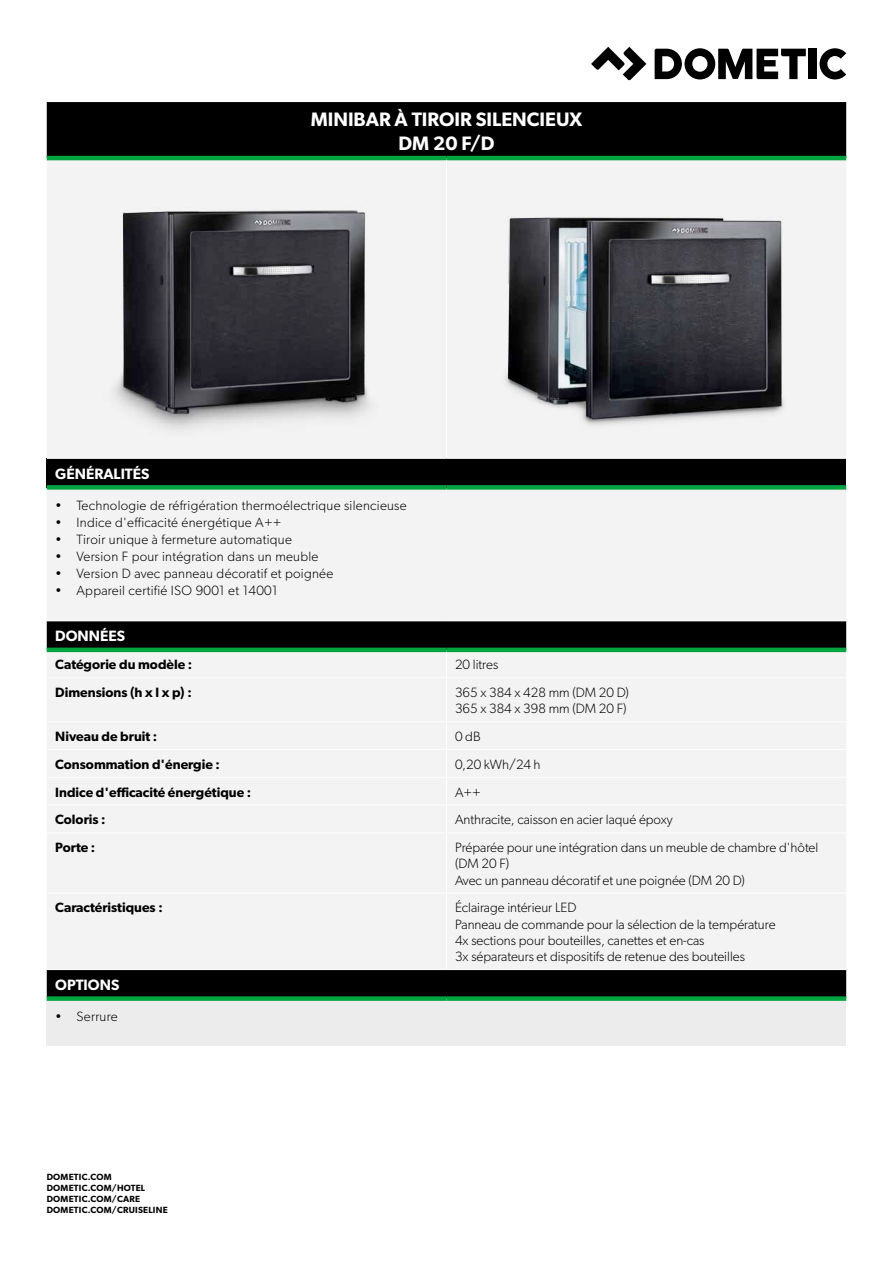
<style>
.page{position:relative;width:893px;height:1263px;background:#fff}
.page>*{position:absolute;margin:0;border:0;box-sizing:border-box;transform-origin:0 0}
.t1{font:600 19.5px/23.4px "Gibson";color:#fff;text-align:center}
.t2{font:600 15px "Gibson";color:#fff}
.t3{font:300 13.5px/16.2px "Gibson";color:#000}
.t4{font:300 13.5px "Gibson";letter-spacing:.02em;color:#000}
.t5{font:600 13.5px "Gibson";color:#000}
.t6{font:600 9px/10.8px "Gibson";letter-spacing:.025em;color:#000}
</style>
<div class="page">
<div style="left:47px;top:102px;width:799px;height:894px;background:#000"></div>
<div style="left:47px;top:160px;width:799px;height:809px;background:#f3f3f3"></div>
<div style="left:47px;top:458px;width:799px;height:29px;background:#000"></div>
<div style="left:47px;top:998px;width:799px;height:48px;background:#ececec"></div>
<hr style="left:47px;top:156px;width:399px;height:4px;background:#00a53f">
<hr style="left:446px;top:156px;width:400px;height:4px;background:#00a53f">
<hr style="left:446px;top:160px;width:1px;height:298px;background:#fff">
<svg style="left:446px;top:652px;width:1px;height:25px"></svg>
<hr style="left:47px;top:677px;width:399px;height:1px;background:#fff">
<hr style="left:446px;top:677px;width:400px;height:1px;background:#fff">
<hr style="left:446px;top:678px;width:1px;height:43px;background:#fff">
<hr style="left:47px;top:721px;width:399px;height:1px;background:#fff">
<hr style="left:446px;top:721px;width:400px;height:1px;background:#fff">
<hr style="left:47px;top:749px;width:399px;height:1px;background:#fff">
<hr style="left:446px;top:749px;width:400px;height:1px;background:#fff">
<hr style="left:47px;top:777px;width:399px;height:1px;background:#fff">
<hr style="left:446px;top:777px;width:400px;height:1px;background:#fff">
<hr style="left:47px;top:805px;width:399px;height:1px;background:#fff">
<hr style="left:446px;top:805px;width:400px;height:1px;background:#fff">
<svg style="left:446px;top:722px;width:1px;height:110px"></svg>
<hr style="left:47px;top:832px;width:399px;height:1px;background:#fff">
<hr style="left:446px;top:832px;width:400px;height:1px;background:#fff">
<hr style="left:446px;top:833px;width:1px;height:60px;background:#fff">
<hr style="left:47px;top:893px;width:399px;height:1px;background:#fff">
<hr style="left:446px;top:893px;width:400px;height:1px;background:#fff">
<hr style="left:446px;top:893px;width:1px;height:76px;background:#fff">
<div style="left:47px;top:485px;width:399px;height:5px;background:#00a53f"></div>
<div style="left:446px;top:485px;width:400px;height:5px;background:#00a53f"></div>
<hr style="left:47px;top:458px;width:399px;height:1px;background:#fff">
<hr style="left:446px;top:458px;width:400px;height:1px;background:#fff">
<hr style="left:47px;top:620px;width:399px;height:1px;background:#fff">
<hr style="left:446px;top:620px;width:400px;height:1px;background:#fff">
<hr style="left:47px;top:648px;width:399px;height:4px;background:#00a53f">
<hr style="left:446px;top:648px;width:400px;height:4px;background:#00a53f">
<hr style="left:47px;top:969px;width:399px;height:1px;background:#fff">
<hr style="left:446px;top:969px;width:400px;height:1px;background:#fff">
<div style="left:47px;top:996px;width:399px;height:5px;background:#00a53f"></div>
<div style="left:446px;top:996px;width:400px;height:5px;background:#00a53f"></div>
<img style="left:98px;top:160px;width:297px;height:298px">
<img style="left:497px;top:160px;width:298px;height:298px">
<div style="left:809px;top:49px;width:8px;height:30px;background:#000"></div>
<svg style="left:655px;top:48px;width:151px;height:31px"></svg>
<svg style="left:820px;top:48px;width:26px;height:31px"></svg>
<svg style="left:591px;top:47px;width:55px;height:33px"></svg>
<h1 class="t1" style="left:311px;top:107px;width:273px">MINIBAR À TIROIR SILENCIEUX<br>DM 20 F/D</h1>
<p class="t2" style="left:55px;top:465px;width:96px">GÉNÉRALITÉS</p>
<p class="t4" style="left:55px;top:497px;width:353px">• Technologie de réfrigération thermoélectrique silencieuse</p>
<p class="t4" style="left:55px;top:514px;width:228px">• Indice d'efficacité énergétique A++</p>
<p class="t4" style="left:55px;top:531px;width:238px">• Tiroir unique à fermeture automatique</p>
<p class="t4" style="left:55px;top:548px;width:265px">• Version F pour intégration dans un meuble</p>
<p class="t4" style="left:55px;top:565px;width:279px">• Version D avec panneau décoratif et poignée</p>
<p class="t4" style="left:55px;top:582px;width:224px">• Appareil certifié ISO 9001 et 14001</p>
<p class="t2" style="left:55px;top:627px;width:71px">DONNÉES</p>
<p class="t5" style="left:55px;top:656px;width:139px">Catégorie du modèle :</p>
<p class="t3" style="left:455px;top:656px;width:45px">20 litres</p>
<p class="t5" style="left:55px;top:684px;width:138px">Dimensions (h x l x p) :</p>
<p class="t3" style="left:455px;top:684px;width:175px">365 x 384 x 428 mm (DM 20 D)<br>365 x 384 x 398 mm (DM 20 F)</p>
<p class="t5" style="left:55px;top:728px;width:104px">Niveau de bruit :</p>
<p class="t3" style="left:455px;top:728px;width:27px">0 dB</p>
<p class="t5" style="left:55px;top:756px;width:166px">Consommation d'énergie :</p>
<p class="t3" style="left:455px;top:756px;width:87px">0,20 kWh/24 h</p>
<p class="t5" style="left:55px;top:784px;width:198px">Indice d'efficacité énergétique :</p>
<p class="t3" style="left:455px;top:784px;width:27px">A++</p>
<p class="t5" style="left:55px;top:812px;width:52px">Coloris :</p>
<p class="t3" style="left:455px;top:811px;width:219px">Anthracite, caisson en acier laqué époxy</p>
<p class="t5" style="left:55px;top:839px;width:42px">Porte :</p>
<p class="t3" style="left:455px;top:839px;width:365px">Préparée pour une intégration dans un meuble de chambre d'hôtel (DM 20 F)<br>Avec un panneau décoratif et une poignée (DM 20 D)</p>
<p class="t5" style="left:55px;top:900px;width:109px">Caractéristiques :</p>
<p class="t3" style="left:455px;top:899px;width:322px">Éclairage intérieur LED<br>Panneau de commande pour la sélection de la température 4x sections pour bouteilles, canettes et en-cas<br>3x séparateurs et dispositifs de retenue des bouteilles</p>
<p class="t2" style="left:55px;top:976px;width:66px">OPTIONS</p>
<p class="t4" style="left:55px;top:1008px;width:64px">• Serrure</p>
<p class="t6" style="left:47px;top:1172px;width:122px">DOMETIC.COM<br>DOMETIC.COM/HOTEL<br>DOMETIC.COM/CARE<br>DOMETIC.COM/CRUISELINE</p>
</div>
